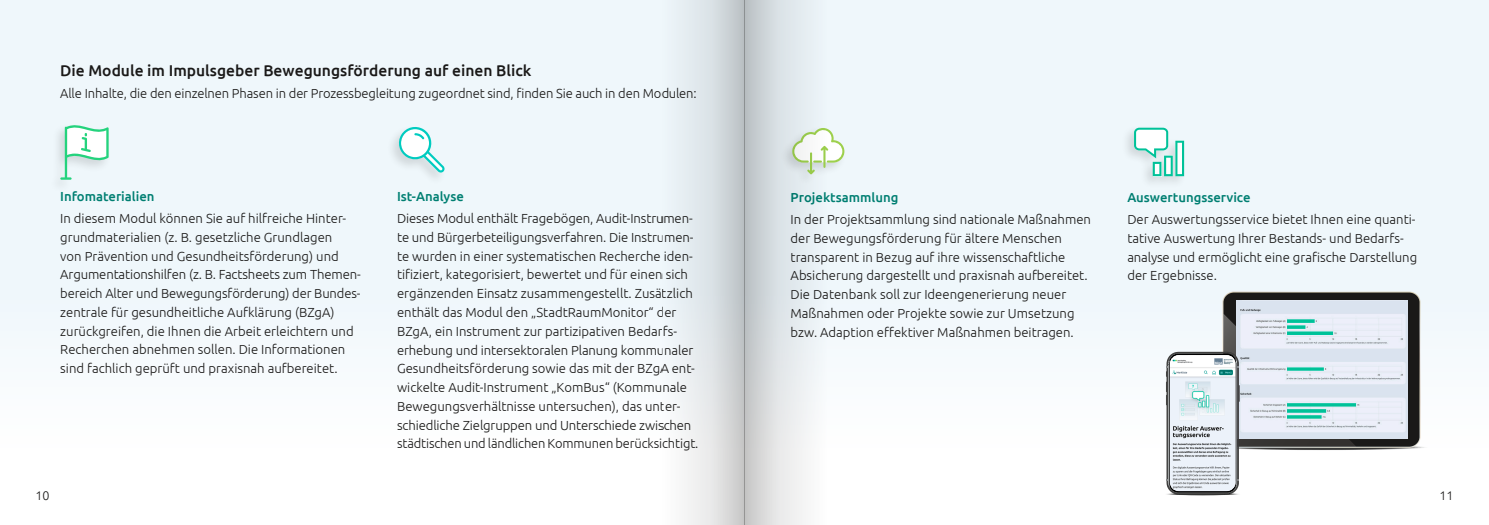
<style>
.page{position:relative;width:1489px;height:525px;background:#fff}
.page>*{position:absolute;margin:0;border:0;box-sizing:border-box;transform-origin:0 0}
.t1{font:500 15.62px "Ubuntu";color:#1a1918}
.t2{font:300 13.12px/18.8px "Ubuntu";color:#1a1918}
.t3{font:500 13.12px "Ubuntu";color:#007f72}
.t4{font:300 12.5px "Ubuntu";color:#1a1918}
</style>
<div class="page">
<div style="left:0;top:0;width:1488px;height:524px;background:linear-gradient(to bottom,#eaf5fa,#fdfefe)"></div>
<div style="left:48px;top:122px;width:63px;height:70px;background:#eff7fb"></div>
<svg style="left:60px;top:125px;width:49px;height:55px"></svg>
<div style="left:386px;top:124px;width:61px;height:61px;background:#1a1918;opacity:.14"></div>
<svg style="left:396px;top:125px;width:49px;height:48px"></svg>
<div style="left:779px;top:125px;width:67px;height:61px;background:#eff7fb"></div>
<svg style="left:826px;top:128px;width:18px;height:42px"></svg>
<div style="left:1120px;top:125px;width:66px;height:64px;background:#1a1918;opacity:.14"></div>
<svg style="left:1133px;top:128px;width:50px;height:48px"></svg>
<svg style="left:1212px;top:444px;width:218px;height:6px"></svg>
<hr style="left:1163px;top:492px;width:78px;height:3px;background:#373736;border-radius:50%">
<svg style="left:1165px;top:291px;width:255px;height:203px"></svg>
<img style="left:1169px;top:355px;width:66px;height:136px">
<svg style="left:663px;top:0;width:81px;height:524px"></svg>
<svg style="left:744px;top:0;width:82px;height:524px"></svg>
<p class="t1" style="left:60px;top:60px;width:472px">Die Module im Impulsgeber Bewegungsförderung auf einen Blick</p>
<p class="t2" style="left:60px;top:84px;width:638px">Alle Inhalte, die den einzelnen Phasen in der Prozessbegleitung zugeordnet sind, finden Sie auch in den Modulen:</p>
<p class="t3" style="left:60px;top:188px;width:96px">Infomaterialien</p>
<p class="t2" style="left:60px;top:208px;width:302px">In diesem Modul können Sie auf hilfreiche Hinter&shy;grundmaterialien (z. B. gesetzliche Grundlagen<br>von Prävention und Gesundheitsförderung) und Argumentationshilfen (z. B. Factsheets zum Themen&shy;bereich Alter und Bewegungsförderung) der Bundes&shy;zentrale für gesundheitliche Aufklärung (BZgA) zurückgreifen, die Ihnen die Arbeit erleichtern und Recherchen abnehmen sollen. Die Informationen sind fachlich geprüft und praxisnah aufbereitet.</p>
<p class="t3" style="left:397px;top:188px;width:68px">Ist-Analyse</p>
<p class="t2" style="left:397px;top:208px;width:303px">Dieses Modul enthält Fragebögen, Audit-Instrumen&shy;te und Bürgerbeteiligungsverfahren. Die Instrumen&shy;te wurden in einer systematischen Recherche iden&shy;tifiziert, kategorisiert, bewertet und für einen sich ergänzenden Einsatz zusammengestellt. Zusätzlich enthält das Modul den „StadtRaumMonitor“ der BZgA, ein Instrument zur partizipativen Bedarfs&shy;erhebung und intersektoralen Planung kommunaler Gesundheitsförderung sowie das mit der BZgA ent&shy;wickelte Audit-Instrument „KomBus“ (Kommunale Bewegungsverhältnisse untersuchen), das unter&shy;schiedliche Zielgruppen und Unterschiede zwischen städtischen und ländlichen Kommunen berücksichtigt.</p>
<p class="t3" style="left:790px;top:188px;width:109px">Projektsammlung</p>
<p class="t2" style="left:790px;top:209px;width:302px">In der Projektsammlung sind nationale Maßnahmen der Bewegungsförderung für ältere Menschen transparent in Bezug auf ihre wissenschaftliche Absicherung dargestellt und praxisnah aufbereitet.<br>Die Datenbank soll zur Ideengenerierung neuer Maßnahmen oder Projekte sowie zur Umsetzung bzw. Adaption effektiver Maßnahmen beitragen.</p>
<p class="t3" style="left:1127px;top:188px;width:125px">Auswertungsservice</p>
<p class="t2" style="left:1127px;top:209px;width:291px">Der Auswertungsservice bietet Ihnen eine quanti&shy;tative Auswertung Ihrer Bestands- und Bedarfs&shy;analyse und ermöglicht eine grafische Darstellung der Ergebnisse.</p>
<p class="t4" style="left:35px;top:488px;width:16px">10</p>
<p class="t4" style="left:1439px;top:488px;width:16px">11</p>
</div>
